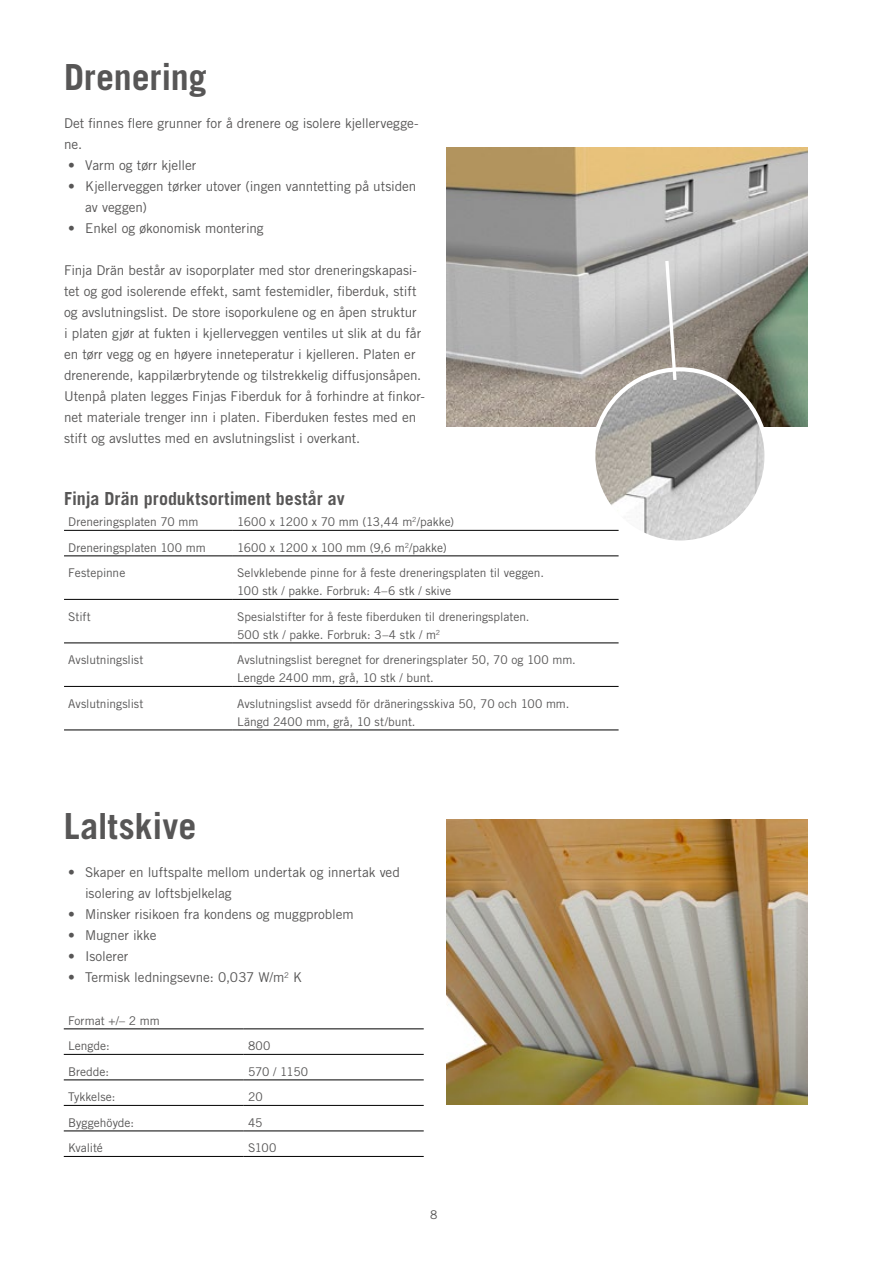
<style>
.page{position:relative;width:893px;height:1263px;background:#fff}
.page>*{position:absolute;margin:0;border:0;box-sizing:border-box;transform-origin:0 0}
.t1{font:700 36px "Trade Gothic LT Std";letter-spacing:-.005em;color:#575656}
.t2{font:700 18px "Trade Gothic LT Std";color:#575656}
.t3{font:13.5px/21px "Trade Gothic LT Std";letter-spacing:-.005em;color:#575656}
.t4{font:12px/18px "Trade Gothic LT Std";color:#575656}
</style>
<div class="page">
<img style="left:447px;top:147px;width:361px;height:280px">
<img style="left:593px;top:369px;width:173px;height:174px;border-radius:87px">
<div style="left:591px;top:367px;width:178px;height:178px;border:4px solid #fff;border-radius:50%"></div>
<svg style="left:663px;top:257px;width:15px;height:126px"></svg>
<img style="left:446px;top:820px;width:362px;height:285px">
<hr style="left:64px;top:530px;width:169px;height:1px;background:#000">
<hr style="left:233px;top:530px;width:386px;height:1px;background:#000">
<hr style="left:64px;top:556px;width:169px;height:1px;background:#000">
<hr style="left:233px;top:556px;width:386px;height:1px;background:#000">
<hr style="left:64px;top:599px;width:169px;height:1px;background:#000">
<hr style="left:233px;top:599px;width:386px;height:1px;background:#000">
<hr style="left:64px;top:643px;width:169px;height:1px;background:#000">
<hr style="left:233px;top:643px;width:386px;height:1px;background:#000">
<hr style="left:64px;top:686px;width:169px;height:1px;background:#000">
<hr style="left:233px;top:686px;width:386px;height:1px;background:#000">
<hr style="left:64px;top:730px;width:169px;height:1px;background:#000">
<hr style="left:233px;top:730px;width:386px;height:1px;background:#000">
<hr style="left:64px;top:1054px;width:180px;height:1px;background:#000">
<hr style="left:244px;top:1054px;width:180px;height:1px;background:#000">
<hr style="left:64px;top:1080px;width:180px;height:1px;background:#000">
<hr style="left:244px;top:1080px;width:180px;height:1px;background:#000">
<hr style="left:64px;top:1105px;width:180px;height:1px;background:#000">
<hr style="left:244px;top:1105px;width:180px;height:1px;background:#000">
<hr style="left:64px;top:1028px;width:180px;height:1px;background:#000">
<hr style="left:244px;top:1028px;width:180px;height:1px;background:#000">
<hr style="left:64px;top:1131px;width:180px;height:1px;background:#000">
<hr style="left:244px;top:1131px;width:180px;height:1px;background:#000">
<hr style="left:64px;top:1156px;width:180px;height:1px;background:#000">
<hr style="left:244px;top:1156px;width:180px;height:1px;background:#000">
<h1 class="t1" style="left:64px;top:55px;width:144px">Drenering</h1>
<p class="t3" style="left:64px;top:112px;width:356px">Det finnes flere grunner for å drenere og isolere kjellervegge&shy;ne.</p>
<p class="t3" style="left:68px;top:154px;width:130px">• Varm og tørr kjeller</p>
<p class="t3" style="left:85px;top:175px;width:333px;text-indent:-17px">• Kjellerveggen tørker utover (ingen vanntetting på utsiden av veggen)</p>
<p class="t3" style="left:68px;top:217px;width:197px">• Enkel og økonomisk montering</p>
<p class="t3" style="left:64px;top:259px;width:362px">Finja Drän består av isoporplater med stor dreneringskapasi&shy;tet og god isolerende effekt, samt festemidler, fiberduk, stift og avslutningslist. De store isoporkulene og en åpen struktur<br>i platen gjør at fukten i kjellerveggen ventiles ut slik at du får en tørr vegg og en høyere inneteperatur i kjelleren. Platen er drenerende, kappilærbrytende og tilstrekkelig diffusjonsåpen.<br>Utenpå platen legges Finjas Fiberduk for å forhindre at finkor&shy;net materiale trenger inn i platen. Fiberduken festes med en stift og avsluttes med en avslutningslist i overkant.</p>
<h2 class="t2" style="left:64px;top:487px;width:282px">Finja Drän produktsortiment består av</h2>
<p class="t4" style="left:68px;top:513px;width:132px">Dreneringsplaten 70 mm</p>
<p class="t4" style="left:237px;top:513px;width:219px">1600 x 1200 x 70 mm (13,44 m<sup>2</sup>/pakke)</p>
<p class="t4" style="left:68px;top:538px;width:139px">Dreneringsplaten 100 mm</p>
<p class="t4" style="left:237px;top:538px;width:211px">1600 x 1200 x 100 mm (9,6 m<sup>2</sup>/pakke)</p>
<p class="t4" style="left:68px;top:564px;width:59px">Festepinne</p>
<p class="t4" style="left:237px;top:564px;width:308px">Selvklebende pinne for å feste dreneringsplaten til veggen.<br>100 stk / pakke. Forbruk: 4–6 stk / skive</p>
<p class="t4" style="left:68px;top:607px;width:24px">Stift</p>
<p class="t4" style="left:237px;top:607px;width:294px">Spesialstifter for å feste fiberduken til dreneringsplaten.<br>500 stk / pakke. Forbruk: 3–4 stk / m<sup>2</sup></p>
<p class="t4" style="left:68px;top:651px;width:77px">Avslutningslist</p>
<p class="t4" style="left:237px;top:651px;width:340px">Avslutningslist beregnet for dreneringsplater 50, 70 og 100 mm.<br>Lengde 2400 mm, grå, 10 stk / bunt.</p>
<p class="t4" style="left:68px;top:694px;width:77px">Avslutningslist</p>
<p class="t4" style="left:237px;top:694px;width:334px">Avslutningslist avsedd för dräneringsskiva 50, 70 och 100 mm.<br>Längd 2400 mm, grå, 10 st/bunt.</p>
<h1 class="t1" style="left:64px;top:804px;width:134px">Laltskive</h1>
<p class="t3" style="left:85px;top:862px;width:316px;text-indent:-17px">• Skaper en luftspalte mellom undertak og innertak ved isolering av loftsbjelkelag</p>
<p class="t3" style="left:68px;top:904px;width:287px">• Minsker risikoen fra kondens og muggproblem</p>
<p class="t3" style="left:68px;top:925px;width:90px">• Mugner ikke</p>
<p class="t3" style="left:68px;top:946px;width:62px">• Isolerer</p>
<p class="t3" style="left:68px;top:967px;width:236px">• Termisk ledningsevne: 0,037 W/m<sup>2</sup> K</p>
<p class="t4" style="left:68px;top:1007px;width:93px;line-height:25.5px">Format +/– 2 mm<br>Lengde:</p>
<p class="t4" style="left:248px;top:1037px;width:24px">800</p>
<p class="t4" style="left:68px;top:1062px;width:43px">Bredde:</p>
<p class="t4" style="left:248px;top:1062px;width:62px">570 / 1150</p>
<p class="t4" style="left:68px;top:1088px;width:49px">Tykkelse:</p>
<p class="t4" style="left:248px;top:1088px;width:16px">20</p>
<p class="t4" style="left:68px;top:1113px;width:68px">Byggehöyde:</p>
<p class="t4" style="left:248px;top:1113px;width:16px">45</p>
<p class="t4" style="left:68px;top:1139px;width:36px">Kvalité</p>
<p class="t4" style="left:248px;top:1139px;width:30px">S100</p>
<p class="t4" style="left:430px;top:1205px;width:9px">8</p>
</div>
